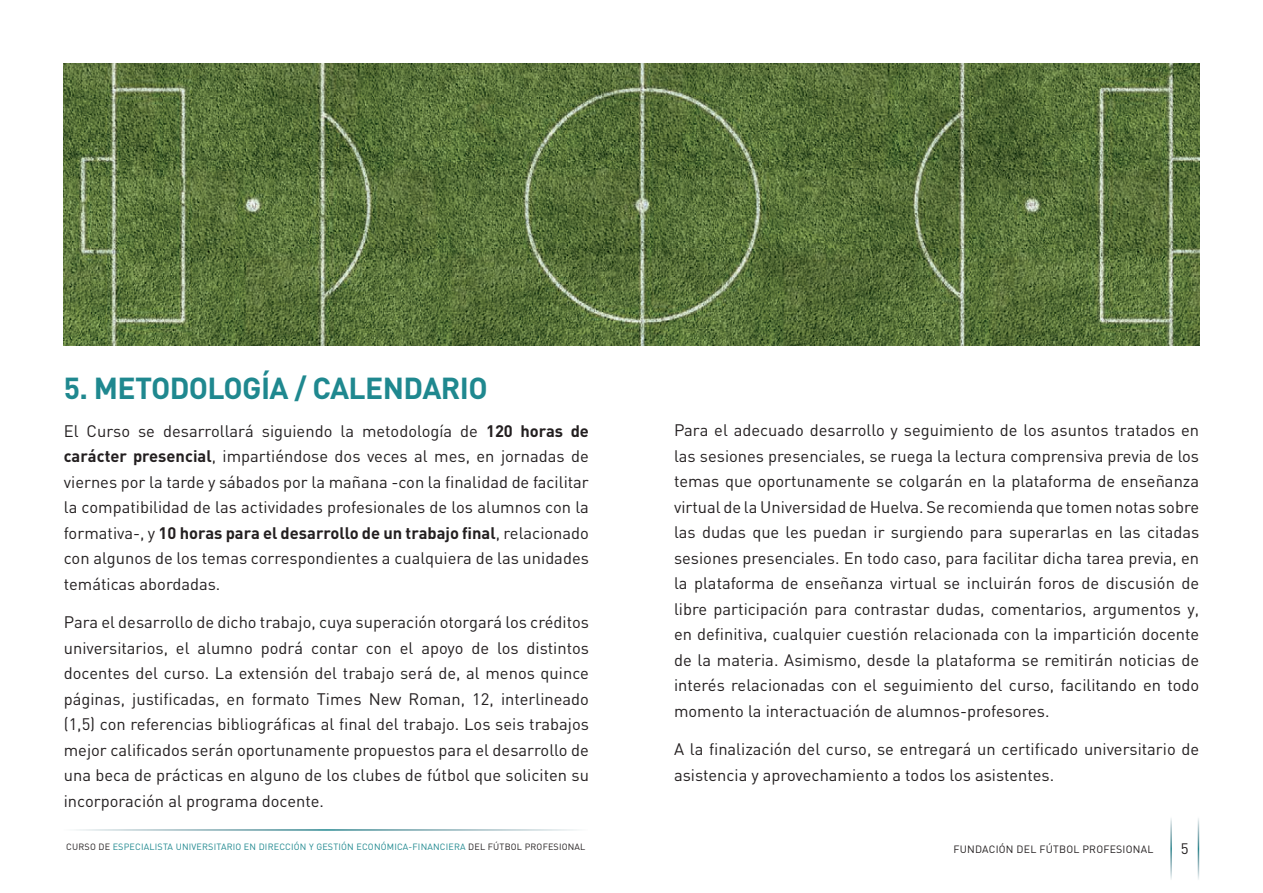
<style>
.page{position:relative;width:1263px;height:893px;background:#fff}
.page>*{position:absolute;margin:0;border:0;box-sizing:border-box;transform-origin:0 0}
.t1{font:700 30px "DIN";letter-spacing:-.02em;color:#1f888f}
.t2{font:16.5px/25.5px "DIN";color:#231f20;text-align:justify}
.t3{font:15px "DIN";color:#231f20}
.t4{font:10.5px "DIN";letter-spacing:.02em;color:#231f20}
.t5{font:9px "DIN";letter-spacing:.02em;color:#1f888f}
.s1{font-weight:700}
.s2{color:#231f20}
</style>
<div class="page">
<img style="left:64px;top:64px;width:1135px;height:282px">
<p class="t1" style="left:64px;top:369px;width:426px">5. METODOLOGÍA / CALENDARIO</p>
<p class="t2" style="left:64px;top:418px;width:527px">El Curso se desarrollará siguiendo la metodología de <span class="s1">120 horas de carácter presencial</span>, impartiéndose dos veces al mes, en jornadas de viernes por la tarde y sábados por la mañana -con la finalidad de facilitar la compatibilidad de las actividades profesionales de los alumnos con la formativa-, y <span class="s1">10 horas para el desarrollo de un trabajo final</span>, relacionado con algunos de los temas correspondientes a cualquiera de las unidades temáticas abordadas.</p>
<p class="t2" style="left:64px;top:609px;width:527px">Para el desarrollo de dicho trabajo, cuya superación otorgará los créditos universitarios, el alumno podrá contar con el apoyo de los distintos docentes del curso. La extensión del trabajo será de, al menos quince páginas, justificadas, en formato Times New Roman, 12, interlineado (1,5) con referencias bibliográficas al final del trabajo. Los seis trabajos mejor calificados serán oportunamente propuestos para el desarrollo de una beca de prácticas en alguno de los clubes de fútbol que soliciten su incorporación al programa docente.</p>
<p class="t5" style="left:66px;top:841px;width:521px"><span class="s2">CURSO DE</span> ESPECIALISTA UNIVERSITARIO EN DIRECCIÓN Y GESTIÓN ECONÓMICA-FINANCIERA <span class="s2">DEL FÚTBOL PROFESIONAL</span></p>
<p class="t2" style="left:674px;top:417px;width:527px">Para el adecuado desarrollo y seguimiento de los asuntos tratados en las sesiones presenciales, se ruega la lectura comprensiva previa de los temas que oportunamente se colgarán en la plataforma de enseñanza virtual de la Universidad de Huelva. Se recomienda que tomen notas sobre las dudas que les puedan ir surgiendo para superarlas en las citadas sesiones presenciales. En todo caso, para facilitar dicha tarea previa, en la plataforma de enseñanza virtual se incluirán foros de discusión de libre participación para contrastar dudas, comentarios, argumentos y, en definitiva, cualquier cuestión relacionada con la impartición docente de la materia. Asimismo, desde la plataforma se remitirán noticias de interés relacionadas con el seguimiento del curso, facilitando en todo momento la interactuación de alumnos-profesores.</p>
<p class="t2" style="left:674px;top:736px;width:527px">A la finalización del curso, se entregará un certificado universitario de asistencia y aprovechamiento a todos los asistentes.</p>
<p class="t4" style="left:953px;top:842px;width:201px">FUNDACIÓN DEL FÚTBOL PROFESIONAL</p>
<p class="t3" style="left:1181px;top:839px;width:9px">5</p>
</div>
